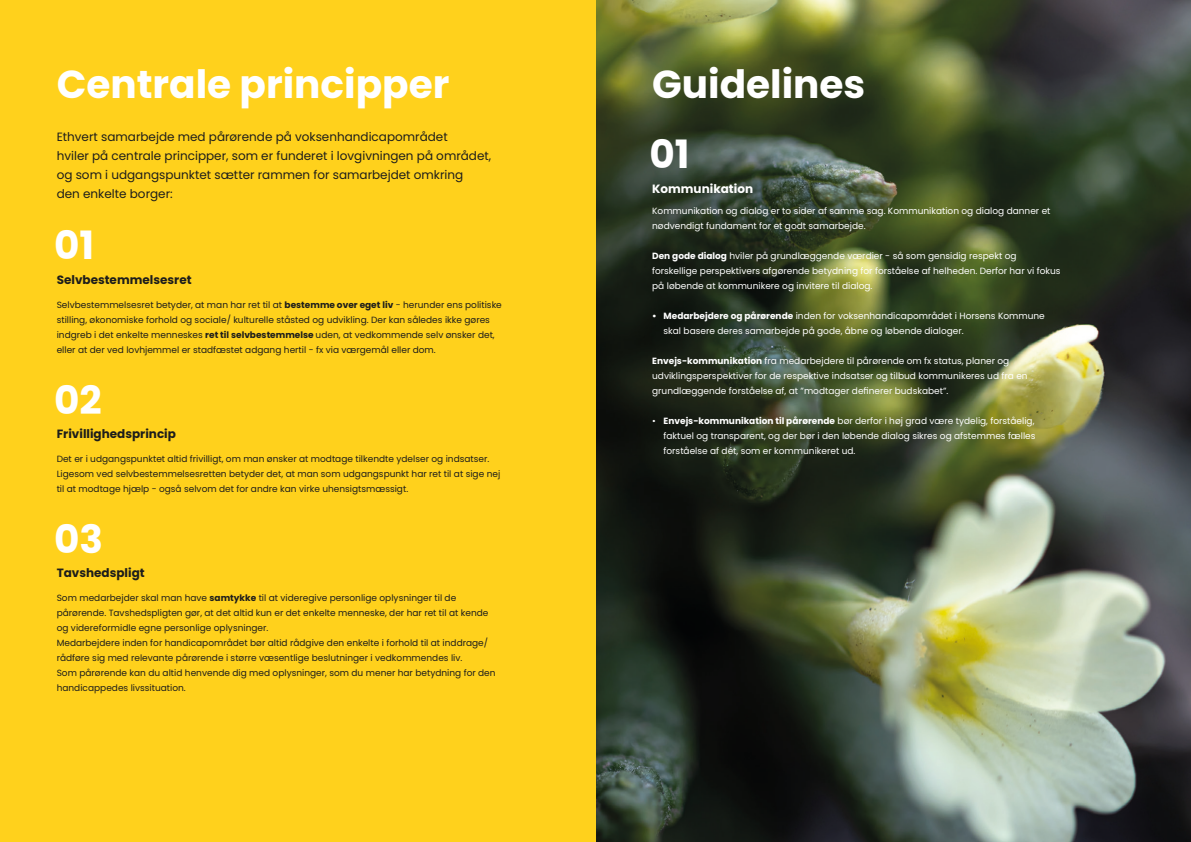
<style>
.page{position:relative;width:1191px;height:842px;background:#fff}
.page>*{position:absolute;margin:0;border:0;box-sizing:border-box;transform-origin:0 0}
.t1{font:700 39px "Poppins";color:#fff}
.Underrubrik{font:12px/19px "Poppins";color:#1d1d1b}
.t2{font:700 12px "Poppins";color:#1d1d1b}
.t3{font:700 12px "Poppins";color:#fff}
.Brød{font:9px/15px "Poppins";color:#1d1d1b}
.Brød-2{font:9px/15px "Poppins";color:#fff}
.s1{font-weight:700}
</style>
<div class="page">
<img style="left:595px;top:0;width:596px;height:842px">
<div style="left:0;top:0;width:595px;height:842px;background:#ffd11c"></div>
<h2 class="t1" style="left:57px;top:61px;width:394px">Centrale principper</h2>
<p class="Underrubrik" style="left:57px;top:128px;width:436px">Ethvert samarbejde med pårørende på voksenhandicapområdet<br>hviler på centrale principper, som er funderet i lovgivningen på området, og som i udgangspunktet sætter rammen for samarbejdet omkring<br>den enkelte borger:</p>
<h2 class="t1" style="left:54px;top:223px;width:42px">01</h2>
<h3 class="t2" style="left:57px;top:273px;width:136px">Selvbestemmelsesret</h3>
<p class="Brød" style="left:57px;top:297px;width:447px">Selvbestemmelsesret betyder, at man har ret til at <span class="s1">bestemme over eget liv</span> - herunder ens politiske stilling, økonomiske forhold og sociale/ kulturelle ståsted og udvikling. Der kan således ikke gøres indgreb i det enkelte menneskes <span class="s1">ret til selvbestemmelse</span> uden, at vedkommende selv ønsker det, eller at der ved lovhjemmel er stadfæstet adgang hertil - fx via værgemål eller dom.</p>
<h2 class="t1" style="left:54px;top:377px;width:49px">02</h2>
<h3 class="t2" style="left:57px;top:427px;width:121px">Frivillighedsprincip</h3>
<p class="Brød" style="left:57px;top:451px;width:445px">Det er i udgangspunktet altid frivilligt, om man ønsker at modtage tilkendte ydelser og indsatser.<br>Ligesom ved selvbestemmelsesretten betyder det, at man som udgangspunkt har ret til at sige nej til at modtage hjælp - også selvom det for andre kan virke uhensigtsmæssigt.</p>
<h2 class="t1" style="left:54px;top:516px;width:51px">03</h2>
<h3 class="t2" style="left:57px;top:566px;width:90px">Tavshedspligt</h3>
<p class="Brød" style="left:57px;top:590px;width:433px">Som medarbejder skal man have <span class="s1">samtykke</span> til at videregive personlige oplysninger til de pårørende. Tavshedspligten gør, at det altid kun er det enkelte menneske, der har ret til at kende og videreformidle egne personlige oplysninger.</p>
<p class="Brød" style="left:57px;top:635px;width:433px">Medarbejdere inden for handicapområdet bør altid rådgive den enkelte i forhold til at inddrage/ rådføre sig med relevante pårørende i større væsentlige beslutninger i vedkommendes liv.</p>
<p class="Brød" style="left:57px;top:665px;width:440px">Som pårørende kan du altid henvende dig med oplysninger, som du mener har betydning for den handicappedes livssituation.</p>
<h2 class="t1" style="left:652px;top:61px;width:215px">Guidelines</h2>
<h2 class="t1" style="left:649px;top:132px;width:42px">01</h2>
<h2 class="t3" style="left:652px;top:182px;width:102px">Kommunikation</h2>
<p class="Brød-2" style="left:652px;top:203px;width:400px">Kommunikation og dialog er to sider af samme sag. Kommunikation og dialog danner et nødvendigt fundament for et godt samarbejde.</p>
<p class="Brød-2" style="left:652px;top:248px;width:410px"><span class="s1">Den gode dialog</span> hviler på grundlæggende værdier - så som gensidig respekt og forskellige perspektivers afgørende betydning for forståelse af helheden. Derfor har vi fokus på løbende at kommunikere og invitere til dialog.</p>
<p class="Brød-2" style="left:663px;top:308px;width:383px;text-indent:-11px"><span class="s1">• Medarbejdere og pårørende</span> inden for voksenhandicapområdet i Horsens Kommune skal basere deres samarbejde på gode, åbne og løbende dialoger.</p>
<p class="Brød-2" style="left:652px;top:353px;width:377px"><span class="s1">Envejs-kommunikation</span> fra medarbejdere til pårørende om fx status, planer og udviklingsperspektiver for de respektive indsatser og tilbud kommunikeres ud fra en grundlæggende forståelse af, at ”modtager definerer budskabet”.</p>
<p class="Brød-2" style="left:663px;top:413px;width:373px;text-align:justify;text-indent:-11px">• <span class="s1">Envejs-kommunikation til pårørende</span> bør derfor i høj grad være tydelig, forståelig, faktuel og transparent, og der bør i den løbende dialog sikres og afstemmes fælles forståelse af dét, som er kommunikeret ud.</p>
</div>
